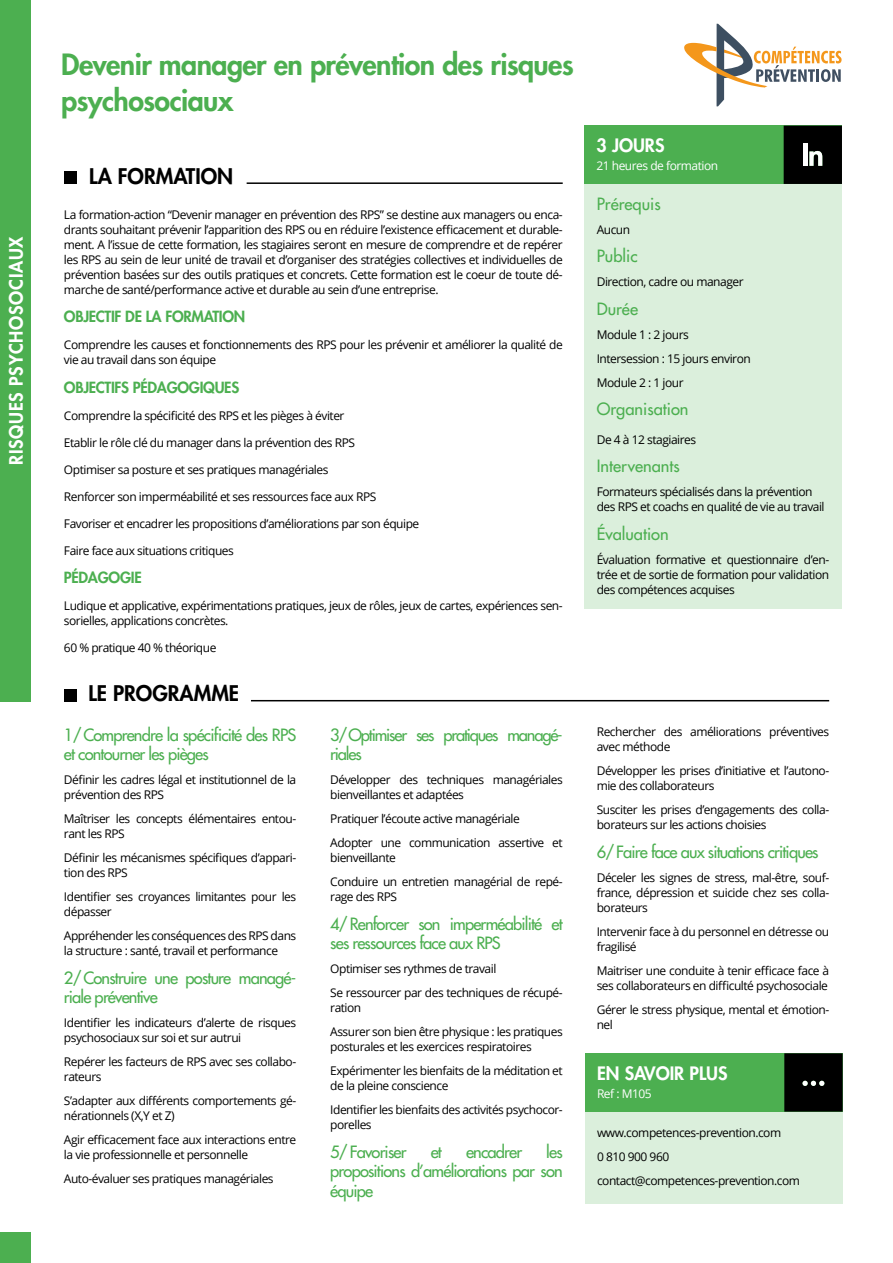
<style>
.page{position:relative;width:893px;height:1263px;background:#fff}
.page>*{position:absolute;margin:0;border:0;box-sizing:border-box;transform-origin:0 0}
.t1{font:800 28.5px/36px "Futura Std";letter-spacing:-.02em;color:#4caf50}
.t2{font:800 21px "Futura Std";color:#000}
.t3{font:800 18px "Futura Std";letter-spacing:.04em;color:#fff}
.t4{font:800 18px "Futura Std";color:#fff}
.t5{font:500 16.5px/19.5px "Futura Std";letter-spacing:-.05em;color:#4caf50}
.t6{font:500 16.5px "Futura Std";color:#4caf50}
.t7{font:500 16.5px/19.5px "Futura Std";letter-spacing:-.07em;color:#4caf50}
.t8{font:800 15px "Futura Std";letter-spacing:-.02em;color:#4caf50}
.t9{font:12px/15px "Open Sans";letter-spacing:-.04em;color:#000}
.t10{font:12px "Open Sans";letter-spacing:-.04em;color:#fff}
</style>
<div class="page">
<div style="left:0;top:0;width:31px;height:702px;background:#4caf50"></div>
<div style="left:0;top:1232px;width:31px;height:31px;background:#4caf50"></div>
<svg style="left:684px;top:24px;width:158px;height:82px"></svg>
<div style="left:584px;top:181px;width:258px;height:428px;background:#dbefdc"></div>
<div style="left:584px;top:126px;width:258px;height:58px;background:#4caf50"></div>
<hr style="left:251px;top:700px;width:578px;height:1px;background:#000">
<hr style="left:247px;top:182px;width:316px;height:2px;background:#000">
<div style="left:64px;top:689px;width:13px;height:13px;background:#000"></div>
<div style="left:64px;top:171px;width:13px;height:13px;background:#000"></div>
<div style="left:585px;top:1108px;width:258px;height:96px;background:#dbefdc"></div>
<div style="left:585px;top:1053px;width:258px;height:58px;background:#4caf50"></div>
<svg style="left:784px;top:126px;width:58px;height:58px"></svg>
<div style="left:803px;top:144px;width:5px;height:22px;background:#fff"></div>
<svg style="left:784px;top:1053px;width:59px;height:58px"></svg>
<h3 class="t3" style="left:5px;top:465px;width:230px;rotate:-90deg">RISQUES PSYCHOSOCIAUX</h3>
<h1 class="t1" style="left:61px;top:46px;width:514px">Devenir manager en prévention des risques psychosociaux</h1>
<h2 class="t2" style="left:89px;top:163px;width:145px">LA FORMATION</h2>
<p class="t9" style="left:64px;top:206px;width:500px;text-align:justify">La formation-action “Devenir manager en prévention des RPS” se destine aux managers ou enca&shy;drants souhaitant prévenir l’apparition des RPS ou en réduire l’existence efficacement et durable&shy;ment. A l’issue de cette formation, les stagiaires seront en mesure de comprendre et de repérer les RPS au sein de leur unité de travail et d’organiser des stratégies collectives et individuelles de prévention basées sur des outils pratiques et concrets. Cette formation est le coeur de toute dé&shy;marche de santé/performance active et durable au sein d’une entreprise.</p>
<p class="t8" style="left:64px;top:307px;width:183px">OBJECTIF DE LA FORMATION</p>
<p class="t9" style="left:64px;top:337px;width:500px">Comprendre les causes et fonctionnements des RPS pour les prévenir et améliorer la qualité de vie au travail dans son équipe</p>
<p class="t8" style="left:64px;top:378px;width:177px">OBJECTIFS PÉDAGOGIQUES</p>
<p class="t9" style="left:64px;top:407px;width:282px">Comprendre la spécificité des RPS et les pièges à éviter</p>
<p class="t9" style="left:64px;top:434px;width:293px">Etablir le rôle clé du manager dans la prévention des RPS</p>
<p class="t9" style="left:64px;top:461px;width:266px">Optimiser sa posture et ses pratiques managériales</p>
<p class="t9" style="left:64px;top:488px;width:314px">Renforcer son imperméabilité et ses ressources face aux RPS</p>
<p class="t9" style="left:64px;top:515px;width:357px">Favoriser et encadrer les propositions d’améliorations par son équipe</p>
<p class="t9" style="left:64px;top:542px;width:171px">Faire face aux situations critiques</p>
<p class="t8" style="left:64px;top:568px;width:79px">PÉDAGOGIE</p>
<p class="t9" style="left:64px;top:598px;width:500px">Ludique et applicative, expérimentations pratiques, jeux de rôles, jeux de cartes, expériences sen&shy;sorielles, applications concrètes.</p>
<p class="t9" style="left:64px;top:640px;width:154px">60 % pratique 40 % théorique</p>
<h2 class="t2" style="left:88px;top:680px;width:152px">LE PROGRAMME</h2>
<h3 class="t5" style="left:64px;top:725px;width:234px">1/ Comprendre la spécificité des RPS et contourner les pièges</h3>
<p class="t9" style="left:64px;top:772px;width:234px">Définir les cadres légal et institutionnel de la prévention des RPS</p>
<p class="t9" style="left:64px;top:811px;width:234px">Maîtriser les concepts élémentaires entou&shy;rant les RPS</p>
<p class="t9" style="left:64px;top:850px;width:234px">Définir les mécanismes spécifiques d’appari&shy;tion des RPS</p>
<p class="t9" style="left:64px;top:889px;width:234px">Identifier ses croyances limitantes pour les dépasser</p>
<p class="t9" style="left:64px;top:928px;width:234px">Appréhender les conséquences des RPS dans la structure : santé, travail et performance</p>
<h3 class="t5" style="left:64px;top:968px;width:234px">2/ Construire une posture managé&shy;riale préventive</h3>
<p class="t9" style="left:64px;top:1015px;width:234px">Identifier les indicateurs d’alerte de risques psychosociaux sur soi et sur autrui</p>
<p class="t9" style="left:64px;top:1054px;width:234px">Repérer les facteurs de RPS avec ses collabo&shy;rateurs</p>
<p class="t9" style="left:64px;top:1093px;width:234px">S’adapter aux différents comportements gé&shy;nérationnels (X,Y et Z)</p>
<p class="t9" style="left:64px;top:1132px;width:234px">Agir efficacement face aux interactions entre la vie professionnelle et personnelle</p>
<p class="t9" style="left:64px;top:1171px;width:211px">Auto-évaluer ses pratiques managériales</p>
<h3 class="t7" style="left:330px;top:725px;width:234px">3/ Optimiser ses pratiques managé&shy;riales</h3>
<p class="t9" style="left:330px;top:772px;width:234px">Développer des techniques managériales bienveillantes et adaptées</p>
<p class="t9" style="left:330px;top:806px;width:234px;line-height:24px">Pratiquer l’écoute active managériale<br>Adopter une communication assertive et</p>
<p class="t9" style="left:330px;top:845px;width:234px;line-height:24px">bienveillante<br>Conduire un entretien managérial de repé-</p>
<p class="t9" style="left:330px;top:889px;width:68px">rage des RPS</p>
<h3 class="t5" style="left:330px;top:914px;width:234px">4/ Renforcer son imperméabilité et ses ressources face aux RPS</h3>
<p class="t9" style="left:330px;top:956px;width:234px;line-height:24px">Optimiser ses rythmes de travail<br>Se ressourcer par des techniques de récupé-</p>
<p class="t9" style="left:330px;top:995px;width:234px;line-height:24px">ration<br>Assurer son bien être physique : les pratiques</p>
<p class="t9" style="left:330px;top:1034px;width:234px;line-height:24px">posturales et les exercices respiratoires<br>Expérimenter les bienfaits de la méditation et</p>
<p class="t9" style="left:330px;top:1073px;width:234px;line-height:24px">de la pleine conscience<br>Identifier les bienfaits des activités psychocor-</p>
<p class="t9" style="left:330px;top:1117px;width:43px">porelles</p>
<h3 class="t5" style="left:330px;top:1142px;width:78px">5/ Favoriser</h3>
<h3 class="t5" style="left:431px;top:1142px;width:13px">et</h3>
<h3 class="t5" style="left:466px;top:1142px;width:58px">encadrer</h3>
<h3 class="t5" style="left:330px;top:1142px;width:234px;text-align:justify;text-indent:216px">les propositions d’améliorations par son équipe</h3>
<h3 class="t3" style="left:596px;top:134px;width:70px">3 JOURS</h3>
<p class="t10" style="left:596px;top:158px;width:123px">21 heures de formation</p>
<h3 class="t6" style="left:597px;top:193px;width:66px">Prérequis</h3>
<p class="t9" style="left:597px;top:222px;width:35px">Aucun</p>
<h3 class="t5" style="left:597px;top:246px;width:42px">Public</h3>
<p class="t9" style="left:597px;top:274px;width:148px">Direction, cadre ou manager</p>
<h3 class="t5" style="left:597px;top:299px;width:43px">Durée</h3>
<p class="t9" style="left:597px;top:322px;width:156px;line-height:24px">Module 1 : 2 jours<br>Intersession : 15 jours environ<br>Module 2 : 1 jour</p>
<h3 class="t6" style="left:597px;top:399px;width:93px">Organisation</h3>
<p class="t9" style="left:597px;top:432px;width:101px">De 4 à 12 stagiaires</p>
<h3 class="t6" style="left:597px;top:456px;width:85px">Intervenants</h3>
<p class="t9" style="left:597px;top:484px;width:229px">Formateurs spécialisés dans la prévention des RPS et coachs en qualité de vie au travail</p>
<h3 class="t6" style="left:597px;top:523px;width:74px">Évaluation</h3>
<p class="t9" style="left:597px;top:552px;width:234px;text-align:justify">Évaluation formative et questionnaire d’en&shy;trée et de sortie de formation pour validation des compétences acquises</p>
<p class="t9" style="left:597px;top:724px;width:234px">Rechercher des améliorations préventives avec méthode</p>
<p class="t9" style="left:597px;top:763px;width:234px">Développer les prises d’initiative et l’autono&shy;mie des collaborateurs</p>
<p class="t9" style="left:597px;top:802px;width:234px">Susciter les prises d’engagements des colla&shy;borateurs sur les actions choisies</p>
<h3 class="t5" style="left:597px;top:842px;width:223px">6/ Faire face aux situations critiques</h3>
<p class="t9" style="left:597px;top:869px;width:234px;text-align:justify">Déceler les signes de stress, mal-être, souf&shy;france, dépression et suicide chez ses colla&shy;borateurs</p>
<p class="t9" style="left:597px;top:923px;width:234px">Intervenir face à du personnel en détresse ou fragilisé</p>
<p class="t9" style="left:597px;top:962px;width:234px">Maitriser une conduite à tenir efficace face à ses collaborateurs en difficulté psychosociale</p>
<p class="t9" style="left:597px;top:1001px;width:234px">Gérer le stress physique, mental et émotion&shy;nel</p>
<h3 class="t4" style="left:597px;top:1062px;width:132px">EN SAVOIR PLUS</h3>
<p class="t10" style="left:597px;top:1085px;width:56px">Ref : M105</p>
<p class="t9" style="left:597px;top:1120px;width:205px;line-height:24px">www.competences-prevention.com<br>0 810 900 960 contact@competences-prevention.com</p>
</div>
